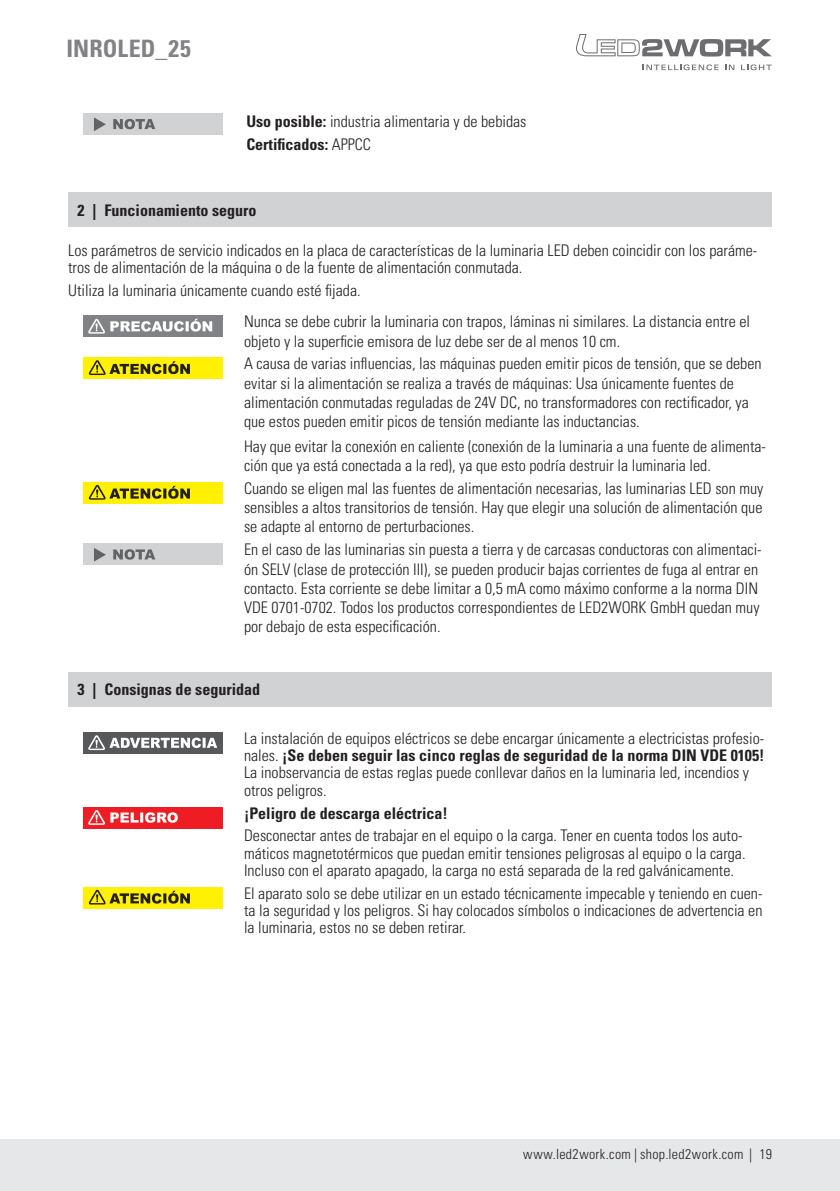
<style>
.page{position:relative;width:840px;height:1191px;background:#fff}
.page>*{position:absolute;margin:0;border:0;box-sizing:border-box;transform-origin:0 0}
.t1{font:700 condensed 24px "Univers LT Std";letter-spacing:.005em;color:#808285}
.t2{font:300 condensed 16px/19.2px "Univers LT Std";color:#231f20}
.t3{font:700 condensed 16px "Univers LT Std";color:#231f20}
.t4{font:300 condensed 14px "Univers LT Std";letter-spacing:.025em;color:#231f20}
.s1{font-weight:700}
</style>
<div class="page">
<div style="left:0;top:1140px;width:839px;height:51px;background:#e6e7e9"></div>
<svg style="left:576px;top:34px;width:195px;height:23px"></svg>
<svg style="left:642px;top:64px;width:76px;height:6px"></svg>
<svg style="left:725px;top:65px;width:9px;height:5px"></svg>
<svg style="left:741px;top:64px;width:30px;height:6px"></svg>
<div style="left:84px;top:113px;width:139px;height:22px;background:#d1d2d4"></div>
<svg style="left:94px;top:117px;width:12px;height:14px"></svg>
<svg style="left:113px;top:119px;width:42px;height:10px"></svg>
<div style="left:68px;top:193px;width:703px;height:34px;background:#d1d2d4"></div>
<div style="left:84px;top:316px;width:139px;height:21px;background:#808285"></div>
<svg style="left:88px;top:319px;width:124px;height:15px"></svg>
<div style="left:84px;top:358px;width:139px;height:21px;background:#fff101"></div>
<svg style="left:89px;top:360px;width:101px;height:15px"></svg>
<div style="left:84px;top:482px;width:139px;height:22px;background:#fff101"></div>
<svg style="left:89px;top:485px;width:101px;height:15px"></svg>
<div style="left:84px;top:544px;width:139px;height:21px;background:#d1d2d4"></div>
<svg style="left:94px;top:548px;width:12px;height:13px"></svg>
<svg style="left:113px;top:549px;width:42px;height:10px"></svg>
<div style="left:68px;top:672px;width:703px;height:34px;background:#d1d2d4"></div>
<div style="left:84px;top:732px;width:139px;height:21px;background:#57585a"></div>
<svg style="left:88px;top:735px;width:129px;height:15px"></svg>
<div style="left:84px;top:807px;width:139px;height:21px;background:#ee1d23"></div>
<svg style="left:88px;top:810px;width:90px;height:15px"></svg>
<div style="left:84px;top:887px;width:139px;height:21px;background:#fff101"></div>
<svg style="left:89px;top:889px;width:101px;height:15px"></svg>
<h1 class="t1" style="left:32px;top:33px;width:160px">BA INROLED_25</h1>
<p class="t2" style="left:246px;top:110px;width:281px;line-height:23px"><span class="s1">Uso posible:</span> industria alimentaria y de bebidas<br><span class="s1">Certificados:</span> APPCC</p>
<p class="t3" style="left:77px;top:200px;width:181px">2 | Funcionamiento seguro</p>
<p class="t2" style="left:68px;top:242px;width:690px;line-height:17.2px">Los parámetros de servicio indicados en la placa de características de la luminaria LED deben coincidir con los paráme&shy;tros de alimentación de la máquina o de la fuente de alimentación conmutada.</p>
<p class="t2" style="left:244px;top:275px;width:507px;line-height:31px;text-indent:-176px">Utiliza la luminaria únicamente cuando esté fijada.<br>Nunca se debe cubrir la luminaria con trapos, láminas ni similares. La distancia entre el</p>
<p class="t2" style="left:244px;top:329px;width:518px;line-height:23px">objeto y la superficie emisora de luz debe ser de al menos 10 cm.<br>A causa de varias influencias, las máquinas pueden emitir picos de tensión, que se deben</p>
<p class="t2" style="left:244px;top:373px;width:506px">evitar si la alimentación se realiza a través de máquinas: Usa únicamente fuentes de alimentación conmutadas reguladas de 24V DC, no transformadores con rectificador, ya que estos pueden emitir picos de tensión mediante las inductancias.</p>
<p class="t2" style="left:244px;top:437px;width:523px">Hay que evitar la conexión en caliente (conexión de la luminaria a una fuente de alimenta&shy;ción que ya está conectada a la red), ya que esto podría destruir la luminaria led.</p>
<p class="t2" style="left:244px;top:479px;width:520px;text-align:justify">Cuando se eligen mal las fuentes de alimentación necesarias, las luminarias LED son muy sensibles a altos transitorios de tensión. Hay que elegir una solución de alimentación que se adapte al entorno de perturbaciones.</p>
<p class="t2" style="left:244px;top:540px;width:519px">En el caso de las luminarias sin puesta a tierra y de carcasas conductoras con alimentaci&shy;ón SELV (clase de protección III), se pueden producir bajas corrientes de fuga al entrar en contacto. Esta corriente se debe limitar a 0,5 mA como máximo conforme a la norma DIN VDE 0701-0702. Todos los productos correspondientes de LED2WORK GmbH quedan muy por debajo de esta especificación.</p>
<p class="t3" style="left:77px;top:680px;width:184px">3 | Consignas de seguridad</p>
<p class="t2" style="left:244px;top:729px;width:521px;line-height:17.2px">La instalación de equipos eléctricos se debe encargar únicamente a electricistas profesio&shy;nales. <span class="s1">¡Se deben seguir las cinco reglas de seguridad de la norma DIN VDE 0105!<br></span>La inobservancia de estas reglas puede conllevar daños en la luminaria led, incendios y otros peligros.</p>
<p class="t3" style="left:244px;top:803px;width:205px">¡Peligro de descarga eléctrica!</p>
<p class="t2" style="left:244px;top:827px;width:503px;line-height:17.2px">Desconectar antes de trabajar en el equipo o la carga. Tener en cuenta todos los auto&shy;máticos magnetotérmicos que puedan emitir tensiones peligrosas al equipo o la carga.<br>Incluso con el aparato apagado, la carga no está separada de la red galvánicamente.</p>
<p class="t2" style="left:244px;top:884px;width:519px;line-height:17.2px;text-align:justify">El aparato solo se debe utilizar en un estado técnicamente impecable y teniendo en cuen&shy;ta la seguridad y los peligros. Si hay colocados símbolos o indicaciones de advertencia en la luminaria, estos no se deben retirar.</p>
<p class="t4" style="left:523px;top:1145px;width:250px">www.led2work.com | shop.led2work.com | 19</p>
</div>
